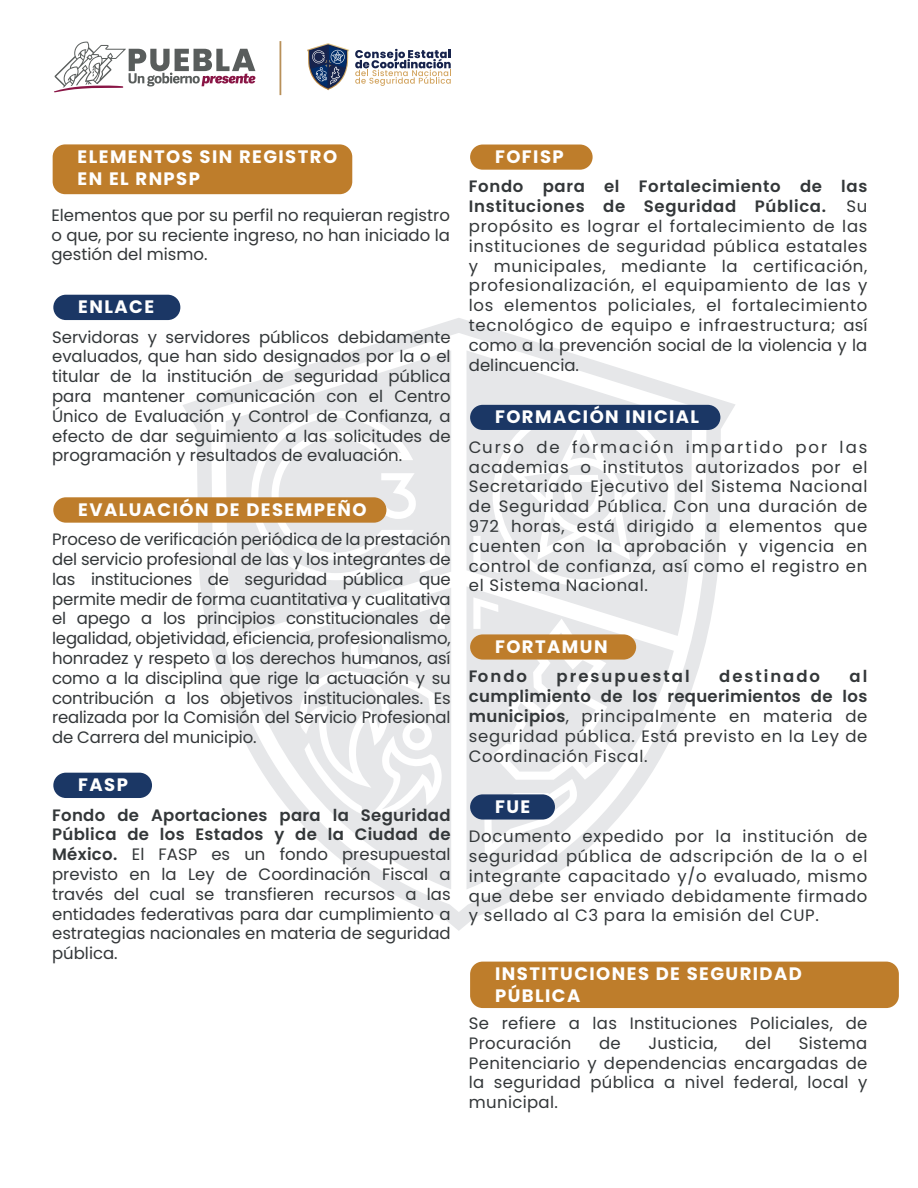
<style>
.page{position:relative;width:918px;height:1188px;background:#fff}
.page>*{position:absolute;margin:0;border:0;box-sizing:border-box;transform-origin:0 0}
.t1{font:700 18px/21.6px "Poppins";letter-spacing:.08em;color:#fff}
.t2{font:16.5px/19.8px "Poppins";letter-spacing:.02em;color:#333739;text-align:justify}
.t3{font:600 16.5px "Poppins";letter-spacing:.12em;color:#333739}
.s1{font-weight:600}
</style>
<div class="page">
<svg style="left:54px;top:41px;width:201px;height:51px"></svg>
<hr style="left:280px;top:41px;width:1px;height:54px;background:#b89059">
<svg style="left:307px;top:43px;width:42px;height:47px"></svg>
<svg style="left:355px;top:49px;width:96px;height:37px"></svg>
<svg style="left:183px;top:318px;width:552px;height:613px"></svg>
<svg style="left:467px;top:636px;width:207px;height:253px;fill:#e6e7e9"></svg>
<svg style="left:241px;top:636px;width:210px;height:253px;fill:#e6e7e9"></svg>
<svg style="left:467px;top:350px;width:225px;height:286px;fill:#e6e7e9"></svg>
<svg style="left:500px;top:430px;width:168px;height:149px"></svg>
<svg style="left:505px;top:633px;width:99px;height:139px"></svg>
<svg style="left:492px;top:790px;width:79px;height:54px"></svg>
<svg style="left:226px;top:350px;width:225px;height:286px;fill:#e6e7e9"></svg>
<div style="left:53px;top:144px;width:299px;height:50px;background:#be7d2b;border-radius:13px"></div>
<div style="left:470px;top:145px;width:123px;height:25px;background:#be7d2b;border-radius:13px"></div>
<div style="left:470px;top:405px;width:250px;height:25px;background:#1b3765;border-radius:13px"></div>
<div style="left:470px;top:634px;width:166px;height:26px;background:#be7d2b;border-radius:13px"></div>
<div style="left:470px;top:794px;width:85px;height:26px;background:#1b3765;border-radius:13px"></div>
<div style="left:470px;top:962px;width:429px;height:46px;background:#be7d2b;border-radius:13px"></div>
<div style="left:53px;top:295px;width:127px;height:25px;background:#1b3765;border-radius:13px"></div>
<div style="left:53px;top:497px;width:333px;height:26px;background:#be7d2b;border-radius:13px"></div>
<div style="left:53px;top:773px;width:99px;height:25px;background:#1b3765;border-radius:13px"></div>
<p class="t1" style="left:78px;top:146px;width:261px">ELEMENTOS SIN REGISTRO<br>EN EL RNPSP</p>
<p class="t2" style="left:51px;top:205px;width:400px">Elementos que por su perfil no requieran registro o que, por su reciente ingreso, no han iniciado la gestión del mismo.</p>
<p class="t1" style="left:78px;top:296px;width:77px">ENLACE</p>
<p class="t2" style="left:52px;top:327px;width:400px">Servidoras y servidores públicos debidamente evaluados, que han sido designados por la o el titular de la institución de seguridad pública para mantener comunicación con el Centro Único de Evaluación y Control de Confianza, a efecto de dar seguimiento a las solicitudes de programación y resultados de evaluación.</p>
<p class="t1" style="left:78px;top:499px;width:290px">EVALUACIÓN DE DESEMPEÑO</p>
<p class="t2" style="left:52px;top:530px;width:400px">Proceso de verificación periódica de la prestación del servicio profesional de las y los integrantes de las instituciones de seguridad pública que permite medir de forma cuantitativa y cualitativa el apego a los principios constitucionales de legalidad, objetividad, eficiencia, profesionalismo, honradez y respeto a los derechos humanos, así como a la disciplina que rige la actuación y su contribución a los objetivos institucionales. Es realizada por la Comisión del Servicio Profesional de Carrera del municipio.</p>
<p class="t1" style="left:78px;top:774px;width:51px">FASP</p>
<p class="t2" style="left:52px;top:805px;width:400px"><span class="s1">Fondo de Aportaciones para la Seguridad Pública de los Estados y de la Ciudad de México.</span> El FASP es un fondo presupuestal previsto en la Ley de Coordinación Fiscal a través del cual se transfieren recursos a las entidades federativas para dar cumplimiento a estrategias nacionales en materia de seguridad pública.</p>
<p class="t1" style="left:495px;top:146px;width:70px">FOFISP</p>
<p class="t2" style="left:469px;top:177px;width:400px"><span class="s1">Fondo para el Fortalecimiento de las Instituciones de Seguridad Pública.</span> Su propósito es lograr el fortalecimiento de las instituciones de seguridad pública estatales y municipales, mediante la certificación, profesionalización, el equipamiento de las y los elementos policiales, el fortalecimiento tecnológico de equipo e infraestructura; así como a la prevención social de la violencia y la delincuencia.</p>
<p class="t1" style="left:495px;top:406px;width:206px">FORMACIÓN INICIAL</p>
<p class="t2" style="left:469px;top:437px;width:400px">Curso de formación impartido por las academias o institutos autorizados por el Secretariado Ejecutivo del Sistema Nacional de Seguridad Pública. Con una duración de 972 horas, está dirigido a elementos que cuenten con la aprobación y vigencia en control de confianza, así como el registro en el Sistema Nacional.</p>
<p class="t1" style="left:495px;top:636px;width:114px">FORTAMUN</p>
<p class="t3" style="left:469px;top:667px;width:60px">Fondo</p>
<p class="t3" style="left:557px;top:667px;width:135px">presupuestal</p>
<p class="t3" style="left:719px;top:667px;width:102px">destinado</p>
<p class="t2" style="left:469px;top:667px;width:400px;text-indent:381px"><span class="s1">al cumplimiento de los requerimientos de los municipios</span>, principalmente en materia de seguridad pública. Está previsto en la Ley de Coordinación Fiscal.</p>
<p class="t1" style="left:495px;top:796px;width:37px">FUE</p>
<p class="t2" style="left:469px;top:827px;width:400px">Documento expedido por la institución de seguridad pública de adscripción de la o el integrante capacitado y/o evaluado, mismo que debe ser enviado debidamente firmado y sellado al C3 para la emisión del CUP.</p>
<p class="t1" style="left:495px;top:963px;width:308px">INSTITUCIONES DE SEGURIDAD<br>PÚBLICA</p>
<p class="t2" style="left:469px;top:1013px;width:400px">Se refiere a las Instituciones Policiales, de<br>Procuración</p>
<p class="t2" style="left:469px;top:1033px;width:400px;text-indent:330px">Sistema Penitenciario y dependencias encargadas de la seguridad pública a nivel federal, local y municipal.</p>
<p class="t2" style="left:599px;top:1033px;width:23px">de</p>
<p class="t2" style="left:648px;top:1033px;width:71px">Justicia,</p>
<p class="t2" style="left:745px;top:1033px;width:28px">del</p>
</div>
